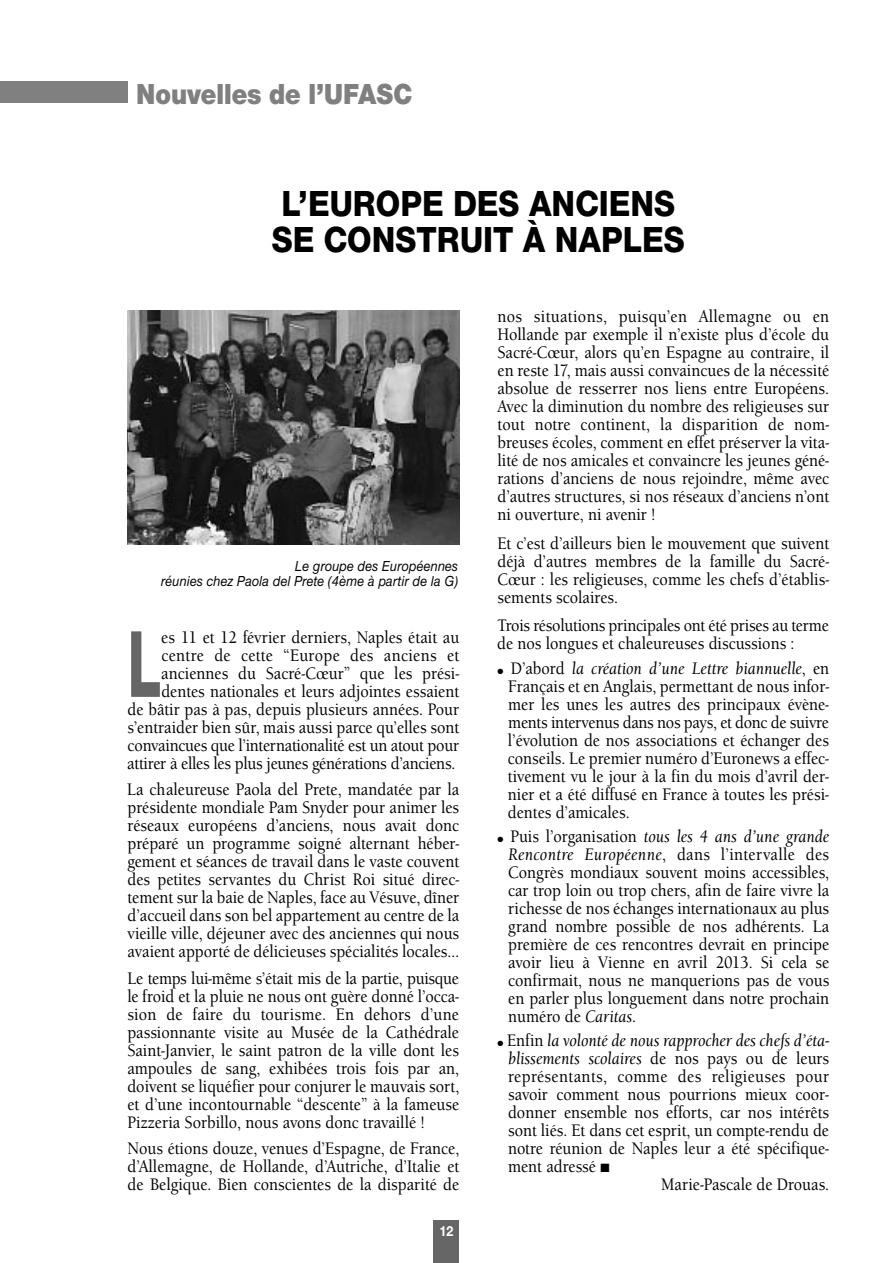
<style>
.page{position:relative;width:893px;height:1263px;background:#fff}
.page>*{position:absolute;margin:0;border:0;box-sizing:border-box;transform-origin:0 0}
.t1{font:800 98.25px "Nimbus Sans Novus T";color:#666;scale:.6 1}
.t2{font:800 37.5px/36px "Nimbus Sans Novus T";color:#000;scale:.9 1}
.t3{font:900 30px "Nimbus Sans Novus T";color:#808080;scale:.9 1}
.t4{font:500 17.25px/18px "Berkeley Old Style Itc T";color:#000;text-align:justify;scale:.9 1}
.t5{font:italic 500 17.25px "Berkeley Old Style Itc T";color:#000;scale:.9 1}
.t6{font:500 17.25px "Berkeley Old Style Itc T";letter-spacing:.02em;color:#000;scale:.9 1}
.t7{font:italic 500 15px/15px "Nimbus Sans Novus T";color:#000;text-align:right;scale:.9 1}
.t8{font:700 15px "Nimbus Sans Novus T";color:#fff;scale:.9 1}
.s1{font-style:italic}
.s2{font-style:normal}
</style>
<div class="page">
<div style="left:434px;top:1220px;width:25px;height:43px;background:#666"></div>
<div style="left:0;top:81px;width:128px;height:22px;background:#808080"></div>
<img style="left:128px;top:310px;width:331px;height:234px">
<h3 class="t3" style="left:136px;top:76px;width:308px">Nouvelles de l’UFASC</h3>
<h2 class="t2" style="left:272px;top:185px;width:461px">L’EUROPE DES ANCIENS<br>SE CONSTRUIT À NAPLES</h2>
<p class="t7" style="left:161px;top:558px;width:332px">Le groupe des Européennes<br>réunies chez Paola del Prete (4ème à partir de la G)</p>
<p class="t4" style="left:127px;top:628px;width:370px;text-align:right">es 11 et 12 février derniers, Naples était au centre de cette “Europe des anciens et anciennes du Sacré-Cœur” que les prési&shy;dentes nationales et leurs adjointes essaient<br>de bâtir pas à pas, depuis plusieurs années. Pour s’entraider bien sûr, mais aussi parce qu’elles sont convaincues que l’internationalité est un atout pour attirer à elles les plus jeunes générations d’anciens.</p>
<p class="t4" style="left:127px;top:780px;width:371px">La chaleureuse Paola del Prete, mandatée par la présidente mondiale Pam Snyder pour animer les réseaux européens d’anciens, nous avait donc préparé un programme soigné alternant héber - gement et séances de travail dans le vaste couvent des petites servantes du Christ Roi situé direc - tement sur la baie de Naples, face au Vésuve, dîner d’accueil dans son bel appartement au centre de la vieille ville, déjeuner avec des anciennes qui nous avaient apporté de délicieuses spécialités locales…</p>
<p class="t4" style="left:127px;top:969px;width:370px">Le temps lui-même s’était mis de la partie, puisque le froid et la pluie ne nous ont guère donné l’occa&shy;sion de faire du tourisme. En dehors d’une passion nante visite au Musée de la Cathédrale Saint-Janvier, le saint patron de la ville dont les ampoules de sang, exhibées trois fois par an, doivent se liquéfier pour conjurer le mauvais sort, et d’une incontournable “descente” à la fameuse Pizzeria Sorbillo, nous avons donc travaillé !</p>
<p class="t4" style="left:128px;top:1139px;width:370px">Nous étions douze, venues d’Espagne, de France, d’Allemagne, de Hollande, d’Autriche, d’Italie et de Belgique. Bien conscientes de la disparité de</p>
<h1 class="t1" style="left:128px;top:605px;width:58px">L</h1>
<p class="t8" style="left:439px;top:1222px;width:18px">12</p>
<p class="t4" style="left:497px;top:307px;width:370px">nos situations, puisqu’en Allemagne ou en Hollande par exemple il n’existe plus d’école du Sacré-Cœur, alors qu’en Espagne au contraire, il en reste 17, mais aussi convaincues de la nécessité absolue de resserrer nos liens entre Européens.<br>Avec la diminution du nombre des religieuses sur tout notre continent, la disparition de nom&shy;breuses écoles, comment en effet préserver la vita&shy;lité de nos amicales et convaincre les jeunes géné&shy;rations d’anciens de nous rejoindre, même avec d’autres structures, si nos réseaux d’anciens n’ont ni ouverture, ni avenir !</p>
<p class="t4" style="left:497px;top:534px;width:370px">Et c’est d’ailleurs bien le mouvement que suivent déjà d’autres membres de la famille du Sacré-Cœur : les religieuses, comme les chefs d’établis&shy;sements scolaires.</p>
<p class="t4" style="left:497px;top:616px;width:370px">Trois résolutions principales ont été prises au terme de nos longues et chaleureuses discussions :</p>
<p class="t4" style="left:508px;top:659px;width:359px;text-indent:-10px">● D’abord <span class="s1">la création d’une Lettre biannuelle</span>, en Français et en Anglais, permettant de nous infor&shy;mer les unes les autres des principaux évène&shy;ments intervenus dans nos pays, et donc de suivre l’évolution de nos associations et échanger des conseils. Le premier numéro d’Euronews a effec&shy;tivement vu le jour à la fin du mois d’avril der&shy;nier et a été diffusé en France à toutes les prési&shy;dentes d’amicales.</p>
<p class="t4" style="left:508px;top:827px;width:358px;text-indent:-11px">● Puis l’organisation <span class="s1">tous les 4 ans d’une grande Rencontre Européenne</span>, dans l’intervalle des Congrès mondiaux souvent moins accessibles, car trop loin ou trop chers, afin de faire vivre la richesse de nos échanges internationaux au plus grand nombre possible de nos adhérents. La première de ces rencontres devrait en principe avoir lieu à Vienne en avril 2013. Si cela se confirmait, nous ne manquerions pas de vous en parler plus longuement dans notre prochain numéro de <span class="s1">Caritas</span>.</p>
<p class="t5" style="left:497px;top:1030px;width:370px">● <span class="s2">Enfin</span> la volonté de nous rapprocher des chefs d’éta-</p>
<p class="t5" style="left:508px;top:1048px;width:358px">blissements scolaires <span class="s2">de nos pays ou de leurs</span></p>
<p class="t6" style="left:508px;top:1066px;width:358px">représentants, comme des religieuses pour</p>
<p class="t4" style="left:508px;top:1085px;width:358px">savoir comment nous pourrions mieux coor-</p>
<p class="t4" style="left:508px;top:1103px;width:358px">donner ensemble nos efforts, car nos intérêts</p>
<p class="t4" style="left:508px;top:1121px;width:358px">sont liés. Et dans cet esprit, un compte-rendu de</p>
<p class="t4" style="left:508px;top:1139px;width:358px">notre réunion de Naples leur a été spécifique-</p>
<p class="t4" style="left:508px;top:1157px;width:114px">ment adressé ■</p>
<p class="t4" style="left:661px;top:1175px;width:188px">Marie-Pascale de Drouas.</p>
</div>
